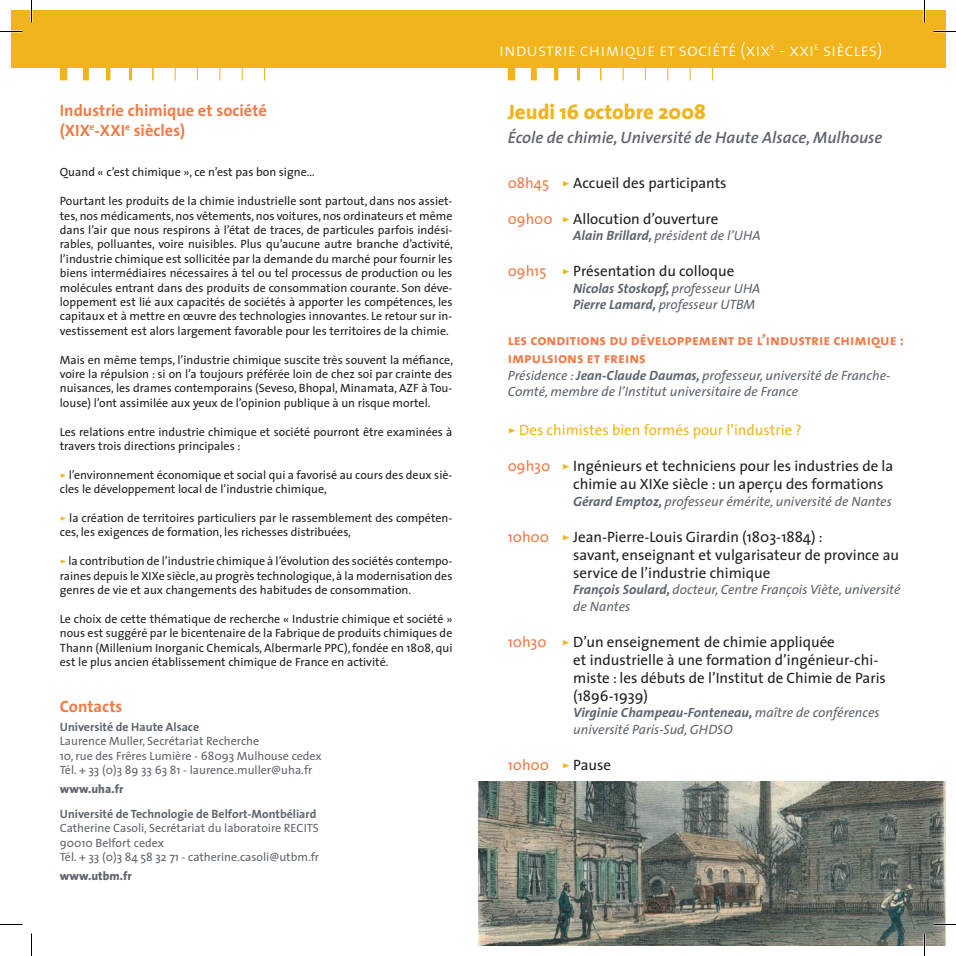
<style>
.page{position:relative;width:956px;height:956px;background:#fff}
.page>*{position:absolute;margin:0;border:0;box-sizing:border-box;transform-origin:0 0}
.t1{font:800 21px "The Sans";color:#f1b41c}
.t2{font:18px "The Sans Light Caps";color:#fff}
.t3{font:700 16.5px/19.8px "The Sans";color:#f47943}
.t4{font:italic 600 16.5px "The Sans";color:#5e656e}
.t5{font:15px/18px "The Sans";color:#231f20}
.t6{font:15px/18px "The Sans Bold Caps";color:#f47943}
.t7{font:15px "The Sans";color:#f1b41c}
.t8{font:15px "The Sans";color:#f47943}
.t9{font:italic 13.5px/16.5px "The Sans";color:#5e656e}
.t10{font:italic 700 13.5px/16.5px "The Sans";color:#5e656e}
.t11{font:12px/14.4px "The Sans";color:#231f20;text-align:justify}
.t12{font:12px/14.4px "The Sans";color:#5e656e}
.t13{font:700 12px "The Sans";color:#5e656e}
.t14{font:800 12px "The Sans";color:#5e656e}
.s1{font-family:"The Sans Caps";color:#f1b41c}
.s2{color:#f47943}
.s3{font-weight:700}
.s4{font-weight:400}
.s5{font-family:"The Sans Caps"}
.s6{color:#231f20}
</style>
<div class="page">
<div style="left:60px;top:68px;width:7px;height:12px;background:#f1b41c"></div>
<div style="left:83px;top:68px;width:6px;height:12px;background:#f1b41c"></div>
<hr style="left:106px;top:68px;width:4px;height:12px;background:#f1b41c">
<svg style="left:129px;top:68px;width:3px;height:12px"></svg>
<svg style="left:152px;top:68px;width:2px;height:12px"></svg>
<svg style="left:175px;top:68px;width:1px;height:12px"></svg>
<svg style="left:197px;top:68px;width:1px;height:12px"></svg>
<svg style="left:220px;top:68px;width:1px;height:12px"></svg>
<svg style="left:242px;top:68px;width:1px;height:12px"></svg>
<svg style="left:264px;top:68px;width:1px;height:12px"></svg>
<div style="left:457px;top:10px;width:489px;height:58px;background:#f1b41c"></div>
<div style="left:11px;top:10px;width:467px;height:58px;background:#f1b41c"></div>
<div style="left:508px;top:68px;width:7px;height:12px;background:#f1b41c"></div>
<div style="left:531px;top:68px;width:6px;height:12px;background:#f1b41c"></div>
<hr style="left:554px;top:68px;width:4px;height:12px;background:#f1b41c">
<svg style="left:577px;top:68px;width:3px;height:12px"></svg>
<svg style="left:600px;top:68px;width:2px;height:12px"></svg>
<svg style="left:623px;top:68px;width:1px;height:12px"></svg>
<svg style="left:645px;top:68px;width:1px;height:12px"></svg>
<svg style="left:667px;top:68px;width:1px;height:12px"></svg>
<svg style="left:690px;top:68px;width:1px;height:12px"></svg>
<svg style="left:712px;top:68px;width:1px;height:12px"></svg>
<img style="left:478px;top:781px;width:468px;height:165px">
<hr style="left:933px;top:923px;width:23px;height:2px;background:#fff">
<hr style="left:923px;top:0;width:2px;height:23px;background:#fff">
<hr style="left:923px;top:933px;width:2px;height:23px;background:#fff">
<svg style="left:0;top:31px;width:22px;height:1px"></svg>
<svg style="left:933px;top:31px;width:23px;height:1px"></svg>
<svg style="left:0;top:924px;width:22px;height:1px"></svg>
<svg style="left:933px;top:924px;width:23px;height:1px"></svg>
<svg style="left:31px;top:0;width:1px;height:23px"></svg>
<svg style="left:31px;top:933px;width:1px;height:23px"></svg>
<svg style="left:924px;top:0;width:1px;height:23px"></svg>
<svg style="left:924px;top:933px;width:1px;height:23px"></svg>
<h3 class="t3" style="left:60px;top:100px;width:209px">Industrie chimique et société (XIX<sup>e</sup>-XXI<sup>e</sup> siècles)</h3>
<p class="t11" style="left:60px;top:165px;width:256px">Quand « c’est chimique », ce n’est pas bon signe…</p>
<p class="t11" style="left:60px;top:194px;width:395px">Pourtant les produits de la chimie industrielle sont partout, dans nos assiet&shy;tes, nos médicaments, nos vêtements, nos voitures, nos ordinateurs et même dans l’air que nous respirons à l’état de traces, de particules parfois indési&shy;rables, polluantes, voire nuisibles. Plus qu’aucune autre branche d’activité, l’industrie chimique est sollicitée par la demande du marché pour fournir les biens intermédiaires nécessaires à tel ou tel processus de production ou les molécules entrant dans des produits de consommation courante. Son déve&shy;loppement est lié aux capacités de sociétés à apporter les compétences, les capitaux et à mettre en œuvre des technologies innovantes. Le retour sur in&shy;vestissement est alors largement favorable pour les territoires de la chimie.</p>
<p class="t11" style="left:60px;top:352px;width:395px">Mais en même temps, l’industrie chimique suscite très souvent la méfiance, voire la répulsion : si on l’a toujours préférée loin de chez soi par crainte des nuisances, les drames contemporains (Seveso, Bhopal, Minamata, AZF à Tou&shy;louse) l’ont assimilée aux yeux de l’opinion publique à un risque mortel.</p>
<p class="t11" style="left:60px;top:424px;width:394px">Les relations entre industrie chimique et société pourront être examinées à travers trois directions principales :</p>
<p class="t11" style="left:60px;top:467px;width:394px"><span class="s1">&gt;</span> l’environnement économique et social qui a favorisé au cours des deux siè&shy;cles le développement local de l’industrie chimique,</p>
<p class="t11" style="left:60px;top:510px;width:394px"><span class="s1">&gt;</span> la création de territoires particuliers par le rassemblement des compéten&shy;ces, les exigences de formation, les richesses distribuées,</p>
<p class="t11" style="left:60px;top:554px;width:394px"><span class="s1">&gt;</span> la contribution de l’industrie chimique à l’évolution des sociétés contempo&shy;raines depuis le XIXe siècle, au progrès technologique, à la modernisation des genres de vie et aux changements des habitudes de consommation.</p>
<p class="t11" style="left:60px;top:611px;width:394px">Le choix de cette thématique de recherche « Industrie chimique et société » nous est suggéré par le bicentenaire de la Fabrique de produits chimiques de Thann (Millenium Inorganic Chemicals, Albermarle PPC), fondée en 1808, qui est le plus ancien établissement chimique de France en activité.</p>
<h3 class="t3" style="left:60px;top:696px;width:64px">Contacts</h3>
<p class="t13" style="left:60px;top:717px;width:141px">Université de Haute Alsace</p>
<p class="t12" style="left:60px;top:734px;width:263px">Laurence Muller, Secrétariat Recherche<br>10, rue des Frêres Lumière - 68093 Mulhouse cedex<br>Tél. + 33 (0)3 89 33 63 81 - laurence.muller@uha.fr</p>
<p class="t14" style="left:60px;top:778px;width:65px">www.uha.fr</p>
<p class="t13" style="left:60px;top:804px;width:258px">Université de Technologie de Belfort-Montbéliard</p>
<p class="t12" style="left:60px;top:821px;width:261px">Catherine Casoli, Secrétariat du laboratoire RECITS<br>90010 Belfort cedex<br>Tél. + 33 (0)3 84 58 32 71 - catherine.casoli@utbm.fr</p>
<p class="t14" style="left:60px;top:865px;width:73px">www.utbm.fr</p>
<h2 class="t2" style="left:499px;top:35px;width:385px">industrie chimique et société (xix<sup>e</sup> - xxi<sup>e</sup> siècles)</h2>
<h1 class="t1" style="left:508px;top:94px;width:200px">Jeudi 16 octobre 2008</h1>
<h3 class="t4" style="left:508px;top:124px;width:376px">École de chimie, Université de Haute Alsace, Mulhouse</h3>
<p class="t5" style="left:508px;top:173px;width:220px"><span class="s2">08h45</span> <span class="s1">&gt;</span> Accueil des participants</p>
<p class="t5" style="left:508px;top:209px;width:212px"><span class="s2">09h00</span> <span class="s1">&gt;</span> Allocution d’ouverture</p>
<p class="t9" style="left:573px;top:227px;width:189px"><span class="s3">Alain Brillard,</span> président de l’UHA</p>
<p class="t5" style="left:508px;top:262px;width:228px"><span class="s2">09h15</span> <span class="s1">&gt;</span> Présentation du colloque</p>
<p class="t10" style="left:573px;top:280px;width:189px">Nicolas Stoskopf, <span class="s4">professeur UHA<br></span>Pierre Lamard, <span class="s4">professeur UTBM</span></p>
<p class="t6" style="left:508px;top:331px;width:398px">les conditions du développement de l’industrie chimique : impulsions et freins</p>
<p class="t9" style="left:508px;top:367px;width:384px">Présidence : <span class="s3">Jean-Claude Daumas,</span> professeur, université de Franche-<br>Comté, membre de l’Institut universitaire de France</p>
<p class="t7" style="left:508px;top:418px;width:296px"><span class="s5">&gt;</span> Des chimistes bien formés pour l’industrie ?</p>
<p class="t5" style="left:573px;top:457px;width:322px;text-indent:-65px"><span class="s2">09h30</span> <span class="s1">&gt;</span> Ingénieurs et techniciens pour les industries de la chimie au XIXe siècle : un aperçu des formations</p>
<p class="t9" style="left:573px;top:493px;width:320px"><span class="s3">Gérard Emptoz,</span> professeur émérite, université de Nantes</p>
<p class="t5" style="left:573px;top:527px;width:327px;text-indent:-65px"><span class="s2">10h00</span> <span class="s1">&gt;</span> Jean-Pierre-Louis Girardin (1803-1884) :<br>savant, enseignant et vulgarisateur de province au service de l’industrie chimique</p>
<p class="t9" style="left:573px;top:581px;width:329px"><span class="s3">François Soulard,</span> docteur, Centre François Viète, université de Nantes</p>
<p class="t5" style="left:573px;top:632px;width:314px;text-indent:-65px"><span class="s2">10h30</span> <span class="s1">&gt;</span> D’un enseignement de chimie appliquée<br>et industrielle à une formation d’ingénieur-chi&shy;miste : les débuts de l’Institut de Chimie de Paris (1896-1939)</p>
<p class="t9" style="left:573px;top:704px;width:308px"><span class="s3">Virginie Champeau-Fonteneau,</span> maître de conférences université Paris-Sud, GHDSO</p>
<p class="t8" style="left:508px;top:752px;width:105px">10h00 <span class="s1">&gt;</span> <span class="s6">Pause</span></p>
</div>
